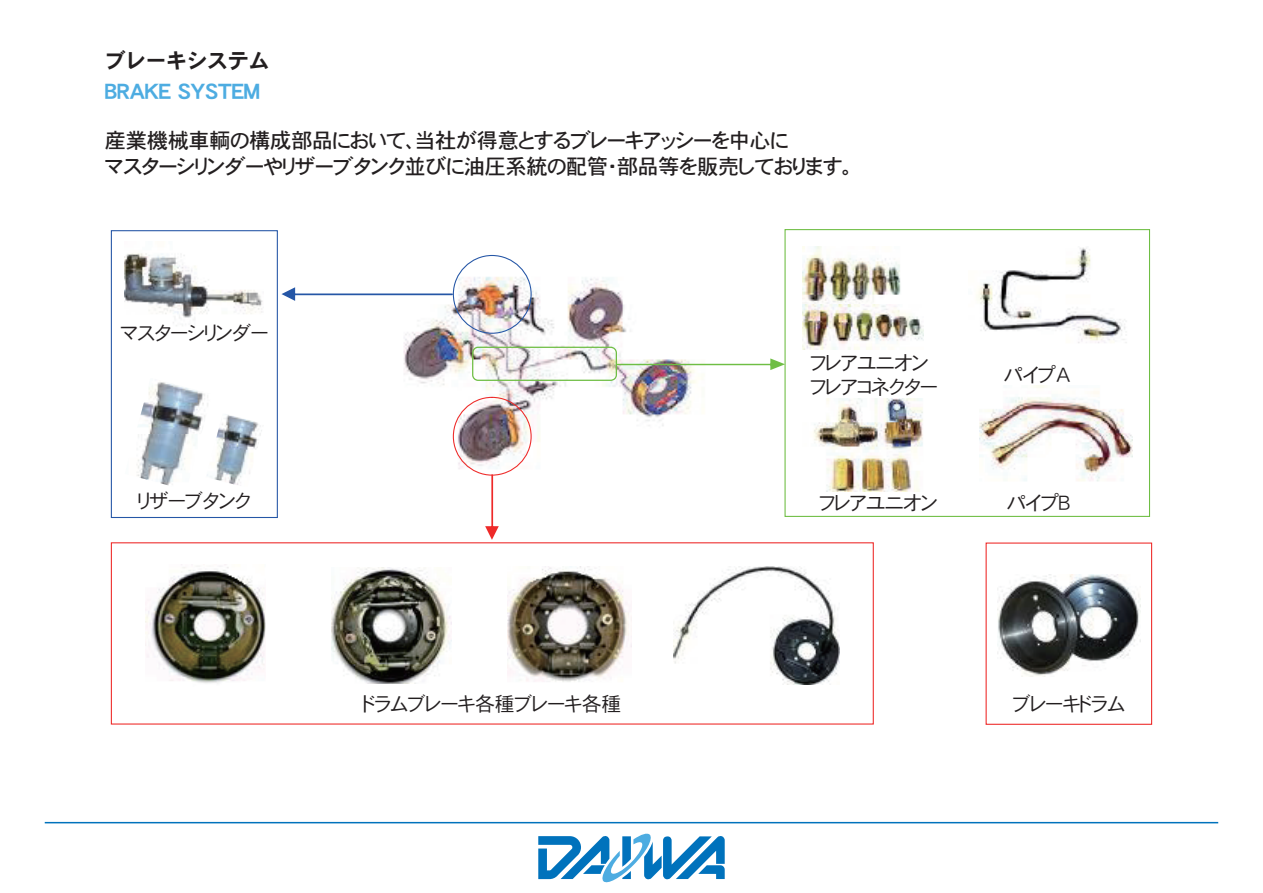
<style>
.page{position:relative;width:1263px;height:893px;background:#fff}
.page>*{position:absolute;margin:0;border:0;box-sizing:border-box;transform-origin:0 0}
.t1{font:21.3px/25.5px "DFHS Gothic W5 WING RKSJ H";letter-spacing:-.015em;color:#231f20}
.t2{font:21.3px "DFHS Gothic W7 WINP RKSJ H";letter-spacing:-.01em;color:#4dace1}
.t3{font:21.3px "DFHS Gothic W7 WINP RKSJ H";letter-spacing:-.035em;color:#231f20}
.t4{font:20.1px/24px "DFHS Gothic W3 WING RKSJ H";letter-spacing:-.01em;color:#231f20}
</style>
<div class="page">
<img style="left:403px;top:254px;width:294px;height:221px">
<div style="left:453px;top:255px;width:79px;height:79px;border:1px solid #2556a6;border-radius:50%"></div>
<div style="left:472px;top:347px;width:145px;height:34px;border:1px solid #6fbe44;border-radius:6px"></div>
<img style="left:508px;top:567px;width:124px;height:115px">
<img style="left:145px;top:564px;width:120px;height:120px">
<img style="left:331px;top:568px;width:121px;height:115px">
<img style="left:674px;top:567px;width:165px;height:117px">
<div style="left:784px;top:229px;width:366px;height:288px;border:1px solid #6fbe44"></div>
<img style="left:813px;top:398px;width:110px;height:94px">
<img style="left:802px;top:246px;width:99px;height:58px">
<img style="left:802px;top:304px;width:122px;height:45px">
<img style="left:977px;top:247px;width:150px;height:96px">
<img style="left:980px;top:386px;width:152px;height:96px">
<svg style="left:281px;top:287px;width:172px;height:14px"></svg>
<svg style="left:485px;top:474px;width:14px;height:66px"></svg>
<svg style="left:616px;top:358px;width:169px;height:12px"></svg>
<img style="left:997px;top:575px;width:144px;height:102px">
<div style="left:985px;top:542px;width:167px;height:183px;border:1px solid #ee2a29"></div>
<img style="left:125px;top:253px;width:138px;height:73px">
<div style="left:111px;top:230px;width:167px;height:288px;border:1px solid #2556a6"></div>
<img style="left:138px;top:382px;width:70px;height:52px">
<img style="left:136px;top:434px;width:61px;height:52px">
<img style="left:206px;top:414px;width:56px;height:71px">
<svg style="left:538px;top:833px;width:187px;height:50px"></svg>
<hr style="left:45px;top:822px;width:1173px;height:1px;background:#0072bc">
<p class="t3" style="left:105px;top:50px;width:167px">ブレーキシステム</p>
<p class="t2" style="left:105px;top:81px;width:156px">BRAKE SYSTEM</p>
<p class="t1" style="left:105px;top:128px;width:749px">産業機械車輌の構成部品において、当社が得意とするブレーキアッシーを中心に<br>マスターシリンダーやリザーブタンク並びに油圧系統の配管・部品等を販売しております。</p>
<p class="t4" style="left:120px;top:321px;width:149px">マスターシリンダー</p>
<p class="t4" style="left:138px;top:489px;width:114px">リザーブタンク</p>
<p class="t4" style="left:810px;top:351px;width:129px">フレアユニオンフレアコネクター</p>
<p class="t4" style="left:819px;top:491px;width:120px">フレアユニオン</p>
<p class="t4" style="left:1004px;top:363px;width:68px">パイプA</p>
<p class="t4" style="left:1007px;top:491px;width:65px">パイプB</p>
<p class="t4" style="left:363px;top:692px;width:260px">ドラムブレーキ各種ブレーキ各種</p>
<p class="t4" style="left:1013px;top:692px;width:114px">ブレーキドラム</p>
</div>
